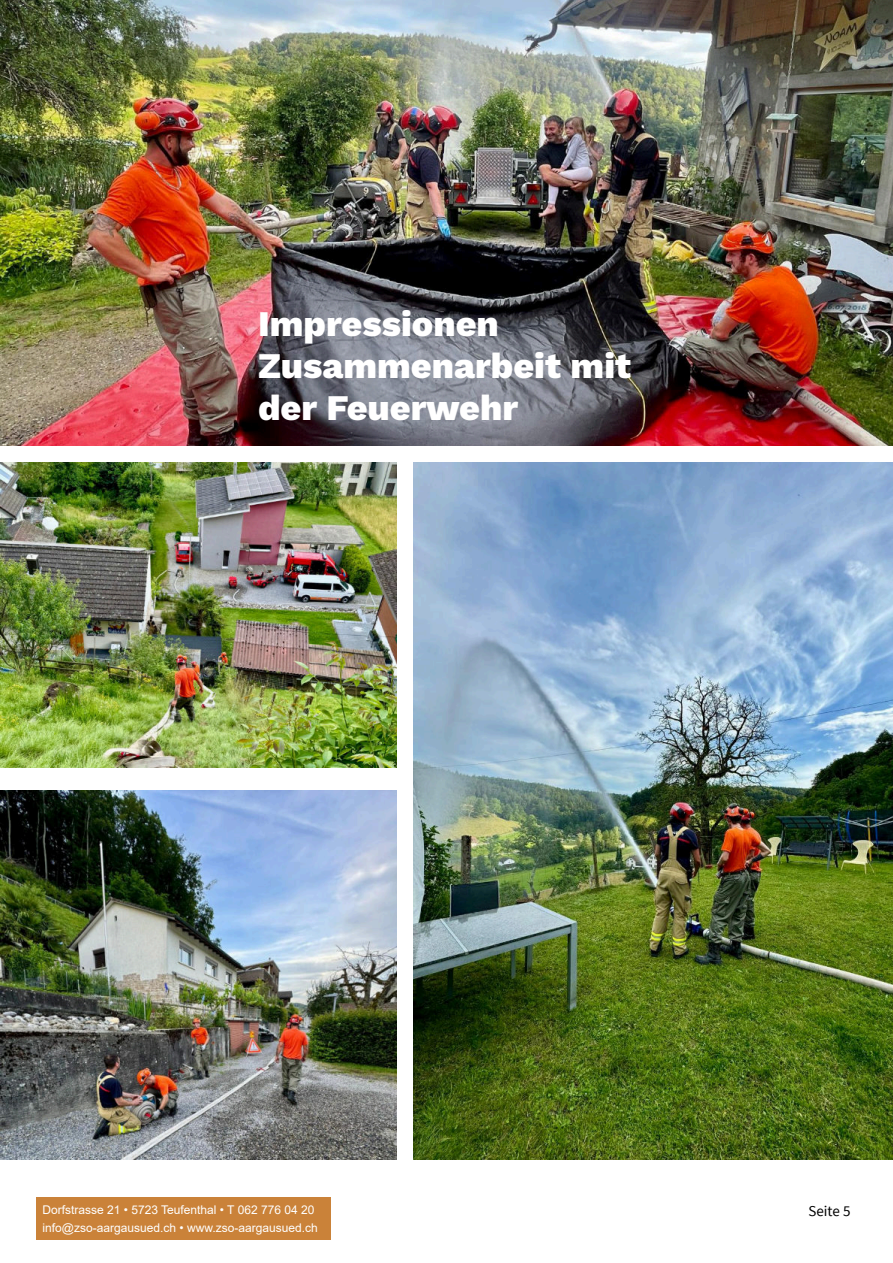
<style>
.page{position:relative;width:893px;height:1263px;background:#fff}
.page>*{position:absolute;margin:0;border:0;box-sizing:border-box;transform-origin:0 0}
.t1{font:800 36px "Work Sans";color:#fff}
.t2{font:15px "Source Sans Pro";color:#000}
.t3{font:12px "Arial";color:#fff}
</style>
<div class="page">
<div style="left:36px;top:1197px;width:295px;height:23px;background:#ca8239"></div>
<div style="left:36px;top:1217px;width:295px;height:23px;background:#ca8239"></div>
<img style="left:414px;top:463px;width:479px;height:696px">
<img style="left:0;top:791px;width:397px;height:368px">
<img style="left:0;top:0;width:893px;height:446px">
<img style="left:0;top:463px;width:397px;height:304px">
<p class="t1" style="left:258px;top:303px;width:242px">Impressionen</p>
<p class="t1" style="left:258px;top:345px;width:375px">Zusammenarbeit mit</p>
<p class="t1" style="left:258px;top:387px;width:262px">der Feuerwehr</p>
<p class="t3" style="left:43px;top:1205px;width:273px">Dorfstrasse 21 • 5723 Teufenthal • T 062 776 04 20</p>
<p class="t3" style="left:43px;top:1223px;width:277px">info@zso-aargausued.ch • www.zso-aargausued.ch</p>
<p class="t2" style="left:808px;top:1205px;width:43px">Seite 5</p>
</div>
